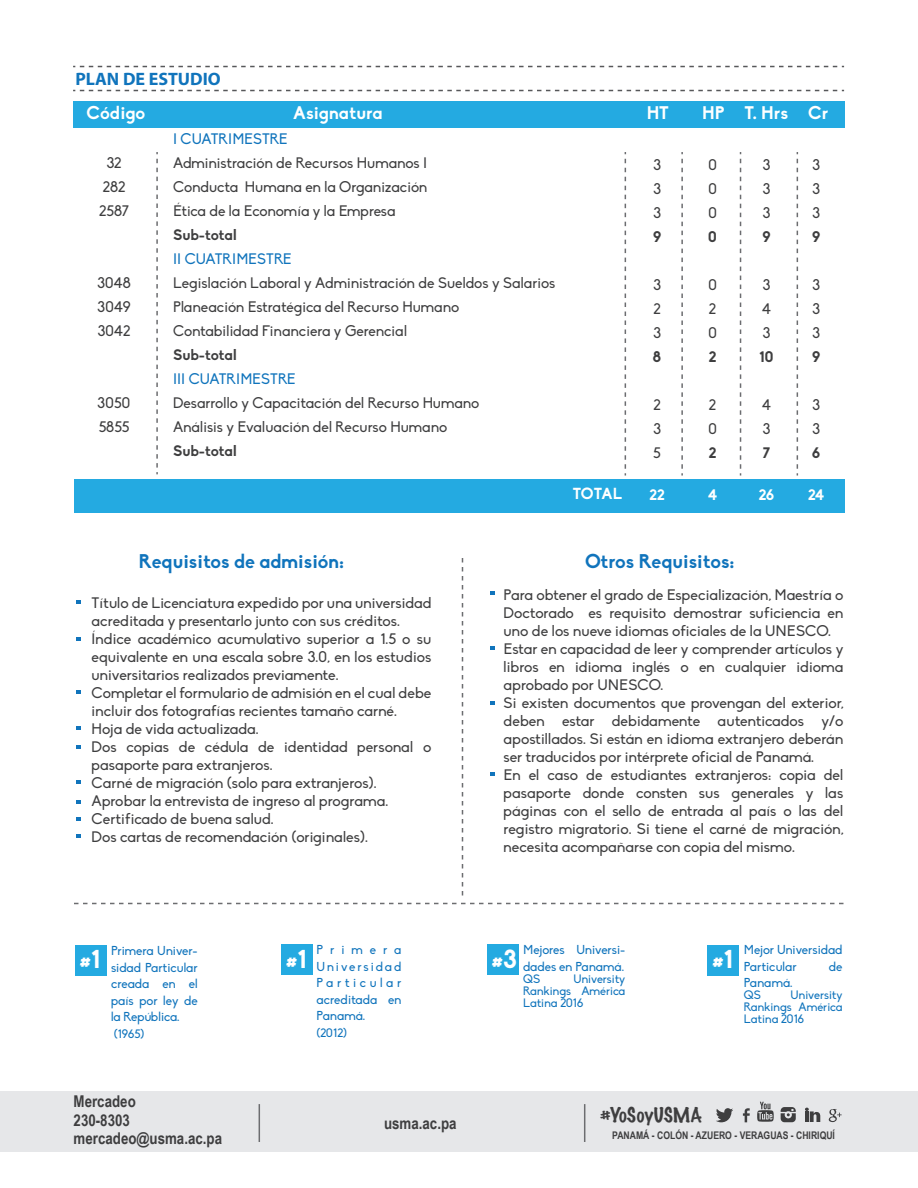
<style>
.page{position:relative;width:918px;height:1188px;background:#fff}
.page>*{position:absolute;margin:0;border:0;box-sizing:border-box;transform-origin:0 0}
.t1{font:700 25.5px "Biko";color:#fff}
.t2{font:700 19.5px "Biko";color:#1074bc}
.t3{font:100 18.6px "Marker Felt";color:#3e3e3f}
.t4{font:700 18px "Biko";color:#fff}
.t5{font:700 18px "Myriad Pro";color:#1074bc}
.t6{font:700 16.2px/18.5px "Arial Narrow";color:#3e3e3f}
.t7{font:700 15.75px "Biko";letter-spacing:-.01em;color:#fff}
.t8{font:15px/24px "Biko";color:#3e3e3f;text-align:justify}
.t9{font:15px "Biko";color:#1074bc}
.t10{font:700 15px "Biko";letter-spacing:-.015em;color:#3e3e3f}
.t11{font:700 15px "Biko";color:#fff}
.t12{font:12.75px/16.5px "Biko";color:#1074bc;text-align:justify}
.t13{font:12px/12px "Biko";color:#1074bc;text-align:justify}
.t14{font:700 10.5px "Arial Narrow";color:#3e3e3f}
</style>
<div class="page">
<svg style="left:73px;top:66px;width:771px;height:1px"></svg>
<svg style="left:73px;top:90px;width:771px;height:1px"></svg>
<div style="left:74px;top:479px;width:771px;height:34px;background:#24aae1"></div>
<div style="left:73px;top:102px;width:772px;height:26px;background:#24aae1"></div>
<svg style="left:156px;top:152px;width:2px;height:322px"></svg>
<svg style="left:625px;top:152px;width:1px;height:324px"></svg>
<svg style="left:681px;top:152px;width:2px;height:324px"></svg>
<svg style="left:740px;top:152px;width:1px;height:324px"></svg>
<svg style="left:797px;top:152px;width:1px;height:324px"></svg>
<div style="left:0;top:1091px;width:918px;height:60px;background:#e6e7e9"></div>
<hr style="left:259px;top:1104px;width:1px;height:38px;background:#6c6d70">
<hr style="left:584px;top:1104px;width:1px;height:38px;background:#6c6d70">
<svg style="left:757px;top:1102px;width:17px;height:20px"></svg>
<svg style="left:716px;top:1108px;width:17px;height:14px"></svg>
<svg style="left:781px;top:1107px;width:15px;height:15px"></svg>
<svg style="left:743px;top:1108px;width:7px;height:14px"></svg>
<svg style="left:805px;top:1108px;width:15px;height:14px"></svg>
<hr style="left:805px;top:1111px;width:4px;height:11px;background:#3e3e3f">
<svg style="left:828px;top:1109px;width:14px;height:13px"></svg>
<svg style="left:490px;top:591px;width:4px;height:4px"></svg>
<svg style="left:490px;top:646px;width:4px;height:4px"></svg>
<svg style="left:490px;top:772px;width:4px;height:4px"></svg>
<svg style="left:490px;top:701px;width:4px;height:4px"></svg>
<svg style="left:76px;top:600px;width:4px;height:4px"></svg>
<svg style="left:76px;top:637px;width:4px;height:4px"></svg>
<svg style="left:76px;top:690px;width:4px;height:4px"></svg>
<svg style="left:76px;top:726px;width:4px;height:4px"></svg>
<svg style="left:76px;top:745px;width:4px;height:4px"></svg>
<svg style="left:76px;top:780px;width:4px;height:4px"></svg>
<svg style="left:76px;top:800px;width:4px;height:4px"></svg>
<svg style="left:76px;top:817px;width:4px;height:4px"></svg>
<svg style="left:76px;top:834px;width:4px;height:4px"></svg>
<div style="left:281px;top:944px;width:32px;height:31px;background:#24aae1"></div>
<div style="left:75px;top:945px;width:31px;height:31px;background:#24aae1"></div>
<div style="left:707px;top:945px;width:32px;height:31px;background:#24aae1"></div>
<div style="left:487px;top:945px;width:32px;height:30px;background:#24aae1"></div>
<svg style="left:74px;top:903px;width:770px;height:1px"></svg>
<svg style="left:462px;top:558px;width:1px;height:338px"></svg>
<p class="t5" style="left:75px;top:67px;width:147px">PLAN DE ESTUDIO</p>
<p class="t4" style="left:86px;top:102px;width:60px">Código</p>
<p class="t4" style="left:293px;top:102px;width:91px">Asignatura</p>
<p class="t4" style="left:647px;top:102px;width:24px">HT</p>
<p class="t4" style="left:702px;top:102px;width:128px">HP T. Hrs Cr</p>
<p class="t8" style="left:99px;top:152px;width:31px;text-align:center">32<br>282<br>2587</p>
<p class="t9" style="left:173px;top:130px;width:116px">I CUATRIMESTRE</p>
<p class="t8" style="left:173px;top:151px;width:256px">Administración de Recursos Humanos I Conducta Humana en la Organización Ética de la Economía y la Empresa</p>
<p class="t10" style="left:173px;top:225px;width:65px">Sub-total</p>
<p class="t9" style="left:173px;top:250px;width:120px">II CUATRIMESTRE</p>
<p class="t8" style="left:173px;top:271px;width:384px;text-align:left">Legislación Laboral y Administración de Sueldos y Salarios<br>Planeación Estratégica del Recurso Humano<br>Contabilidad Financiera y Gerencial</p>
<p class="t10" style="left:173px;top:345px;width:65px">Sub-total</p>
<p class="t9" style="left:173px;top:370px;width:124px">III CUATRIMESTRE</p>
<p class="t8" style="left:173px;top:391px;width:308px">Desarrollo y Capacitación del Recurso Humano<br>Análisis y Evaluación del Recurso Humano</p>
<p class="t10" style="left:173px;top:441px;width:65px">Sub-total</p>
<p class="t8" style="left:653px;top:154px;width:9px">3<br>3<br>3</p>
<p class="t10" style="left:653px;top:228px;width:10px">9</p>
<p class="t8" style="left:653px;top:274px;width:9px">3<br>2<br>3</p>
<p class="t10" style="left:653px;top:348px;width:10px">8</p>
<p class="t8" style="left:653px;top:394px;width:9px">2<br>3<br>5</p>
<p class="t11" style="left:649px;top:486px;width:17px">22</p>
<p class="t8" style="left:763px;top:154px;width:9px">3<br>3<br>3</p>
<p class="t10" style="left:763px;top:228px;width:10px">9</p>
<p class="t8" style="left:762px;top:274px;width:10px">3<br>4<br>3</p>
<p class="t10" style="left:760px;top:348px;width:16px">10</p>
<p class="t8" style="left:762px;top:394px;width:10px">4<br>3</p>
<p class="t10" style="left:763px;top:444px;width:9px">7</p>
<p class="t11" style="left:759px;top:486px;width:17px">26</p>
<p class="t8" style="left:812px;top:154px;width:9px">3<br>3<br>3</p>
<p class="t10" style="left:812px;top:228px;width:10px">9</p>
<p class="t8" style="left:812px;top:274px;width:9px">3<br>3<br>3</p>
<p class="t10" style="left:812px;top:348px;width:10px">9</p>
<p class="t8" style="left:812px;top:394px;width:9px">3<br>3</p>
<p class="t10" style="left:812px;top:444px;width:10px">6</p>
<p class="t11" style="left:808px;top:486px;width:17px">24</p>
<p class="t8" style="left:708px;top:154px;width:10px">0<br>0<br>0</p>
<p class="t10" style="left:708px;top:228px;width:11px">0</p>
<p class="t8" style="left:708px;top:274px;width:10px">0<br>2<br>0</p>
<p class="t10" style="left:709px;top:348px;width:9px">2</p>
<p class="t8" style="left:708px;top:394px;width:10px">2<br>0</p>
<p class="t10" style="left:709px;top:444px;width:9px">2</p>
<p class="t11" style="left:708px;top:486px;width:10px">4</p>
<p class="t8" style="left:97px;top:272px;width:35px">3048<br>3049<br>3042</p>
<p class="t8" style="left:98px;top:392px;width:35px">3050<br>5855</p>
<p class="t7" style="left:573px;top:484px;width:51px">TOTAL</p>
<h2 class="t2" style="left:139px;top:550px;width:207px">Requisitos de admisión:</h2>
<p class="t8" style="left:92px;top:594px;width:341px;line-height:18px;text-align:left">Título de Licenciatura expedido por una universidad acreditada y presentarlo junto con sus créditos.<br>Índice académico acumulativo superior a 1.5 o su equivalente en una escala sobre 3.0, en los estudios universitarios realizados previamente.<br>Completar el formulario de admisión en el cual debe incluir dos fotografías recientes tamaño carné.<br>Hoja de vida actualizada.<br>Dos copias de cédula de identidad personal o pasaporte para extranjeros.<br>Carné de migración (solo para extranjeros).<br>Aprobar la entrevista de ingreso al programa.<br>Certificado de buena salud.<br>Dos cartas de recomendación (originales).</p>
<h2 class="t2" style="left:585px;top:550px;width:151px">Otros Requisitos:</h2>
<p class="t8" style="left:504px;top:586px;width:341px;line-height:18px;text-align:left">Para obtener el grado de Especialización, Maestría o Doctorado es requisito demostrar suficiencia en uno de los nueve idiomas oficiales de la UNESCO.<br>Estar en capacidad de leer y comprender artículos y libros en idioma inglés o en cualquier idioma aprobado por UNESCO.<br>Si existen documentos que provengan del exterior, deben estar debidamente autenticados y/o apostillados. Si están en idioma extranjero deberán ser traducidos por intérprete oficial de Panamá.<br>En el caso de estudiantes extranjeros: copia del pasaporte donde consten sus generales y las páginas con el sello de entrada al país o las del registro migratorio. Si tiene el carné de migración, necesita acompañarse con copia del mismo.</p>
<h1 class="t1" style="left:79px;top:944px;width:23px">#1</h1>
<p class="t12" style="left:744px;top:942px;width:100px">Mejor Universidad<br>Particular</p>
<p class="t12" style="left:523px;top:942px;width:104px">Mejores Universi&shy;dades en Panamá.</p>
<p class="t13" style="left:523px;top:973px;width:19px">QS</p>
<p class="t12" style="left:317px;top:942px;width:86px">Primera Universidad Particular acreditada en Panamá.</p>
<p class="t13" style="left:317px;top:1027px;width:32px">(2012)</p>
<p class="t12" style="left:111px;top:943px;width:88px">Primera Univer&shy;sidad Particular creada en el país por ley de la República.</p>
<p class="t13" style="left:114px;top:1028px;width:32px">(1965)</p>
<h1 class="t1" style="left:491px;top:944px;width:27px">#3</h1>
<h1 class="t1" style="left:286px;top:943px;width:23px">#1</h1>
<h1 class="t1" style="left:712px;top:944px;width:23px">#1</h1>
<p class="t12" style="left:829px;top:958px;width:15px">de</p>
<p class="t13" style="left:523px;top:973px;width:104px;text-indent:51px">University Rankings América Latina 2016</p>
<p class="t12" style="left:744px;top:975px;width:50px">Panamá.</p>
<p class="t13" style="left:744px;top:989px;width:19px">QS</p>
<p class="t13" style="left:744px;top:989px;width:100px;text-indent:47px">University Rankings América Latina 2016</p>
<p class="t6" style="left:74px;top:1091px;width:150px">Mercadeo<br>230-8303 mercadeo@usma.ac.pa</p>
<p class="t3" style="left:600px;top:1100px;width:103px">#YoSoyUSMA</p>
<p class="t6" style="left:384px;top:1113px;width:74px">usma.ac.pa</p>
<p class="t14" style="left:612px;top:1127px;width:224px">PANAMÁ - COLÓN - AZUERO - VERAGUAS - CHIRIQUÍ</p>
</div>
